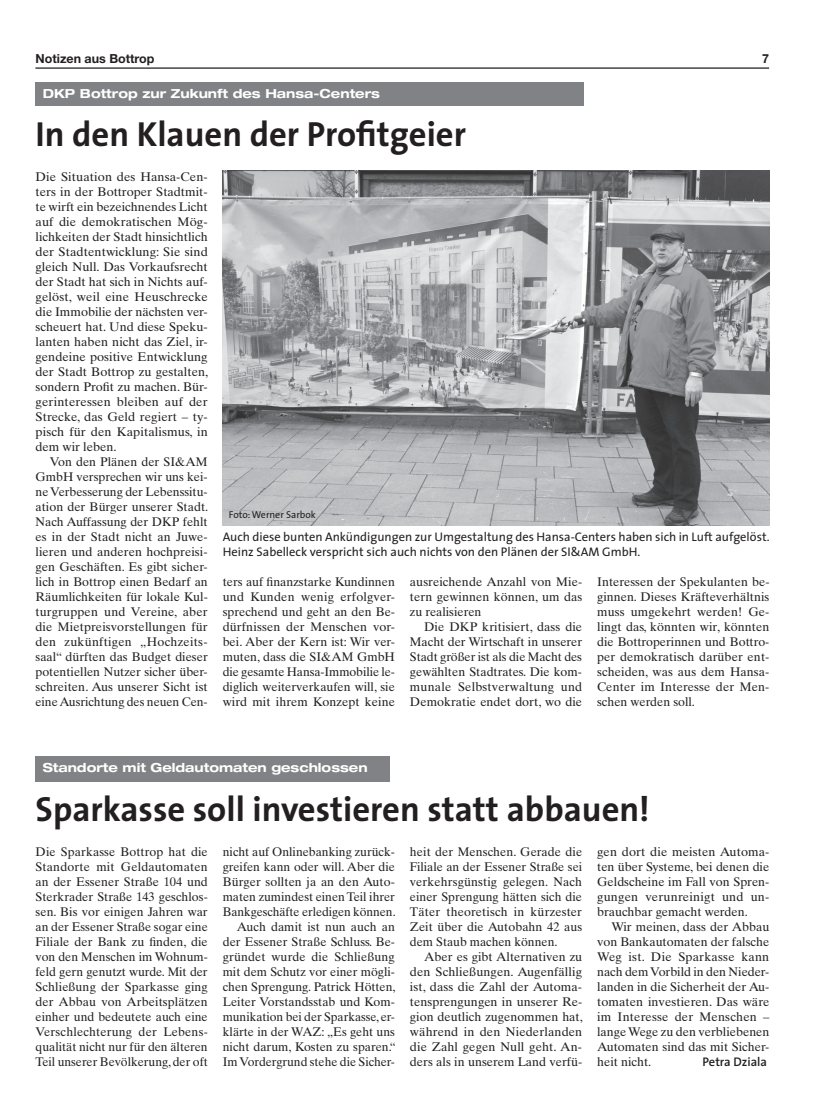
<style>
.page{position:relative;width:833px;height:1117px;background:#fff}
.page>*{position:absolute;margin:0;border:0;box-sizing:border-box;transform-origin:0 0}
.t1{font:700 35px "The Sans";color:#231f20}
.t2{font:12.5px/15px "Times Ten LT Std";color:#231f20;text-align:justify}
.t3{font:12.5px/15px "The Sans";color:#231f20}
.t4{font:700 expanded 12.5px "Helvetica Neue LT Std";color:#fff}
.t5{font:700 12.5px "Helvetica Neue LT Std";color:#231f20}
.t6{font:600 12.5px "The Sans";color:#231f20}
.t7{font:10px "The Sans";color:#231f20}
</style>
<div class="page">
<hr style="left:35px;top:67px;width:734px;height:2px;background:#231f20">
<div style="left:36px;top:82px;width:548px;height:23px;background:#808285"></div>
<div style="left:36px;top:755px;width:354px;height:25px;background:#808285"></div>
<img style="left:223px;top:171px;width:546px;height:354px">
<p class="t5" style="left:35px;top:51px;width:217px">Notizen aus Bottrop und Kirchhellen</p>
<p class="t5" style="left:762px;top:51px;width:8px">7</p>
<p class="t4" style="left:43px;top:86px;width:339px">DKP Bottrop zur Zukunft des Hansa-Centers</p>
<h1 class="t1" style="left:36px;top:105px;width:432px">In den Klauen der Profitgeier</h1>
<p class="t2" style="left:36px;top:169px;width:174px">Die Situation des Hansa-Cen&shy;ters in der Bottroper Stadtmit&shy;te wirft ein bezeichnendes Licht auf die demokratischen Mög&shy;lichkeiten der Stadt hinsichtlich der Stadtentwicklung: Sie sind gleich Null. Das Vorkaufsrecht der Stadt hat sich in Nichts auf&shy;gelöst, weil eine Heuschrecke die Immobilie der nächsten ver&shy;scheuert hat. Und diese Speku&shy;lanten haben nicht das Ziel, ir&shy;gendeine positive Entwicklung der Stadt Bottrop zu gestalten, sondern Profit zu machen. Bür&shy;gerinteressen bleiben auf der Strecke, das Geld regiert – ty&shy;pisch für den Kapitalismus, in dem wir leben.</p>
<p class="t2" style="left:36px;top:454px;width:174px;text-indent:14px">Von den Plänen der SI&amp;AM GmbH versprechen wir uns kei&shy;ne Verbesserung der Lebenssitu&shy;ation der Bürger unserer Stadt.<br>Nach Auffassung der DKP fehlt es in der Stadt nicht an Juwe&shy;lieren und anderen hochpreisi&shy;gen Geschäften. Es gibt sicher&shy;lich in Bottrop einen Bedarf an Räumlichkeiten für lokale Kul&shy;turgruppen und Vereine, aber die Mietpreisvorstellungen für den zukünftigen „Hochzeits&shy;saal“ dürften das Budget dieser potentiellen Nutzer sicher über&shy;schreiten. Aus unserer Sicht ist eine Ausrichtung des neuen Cen-</p>
<p class="t7" style="left:229px;top:506px;width:88px">Foto: Werner Sarbok</p>
<p class="t3" style="left:223px;top:528px;width:548px">Auch diese bunten Ankündigungen zur Umgestaltung des Hansa-Centers haben sich in Luft aufgelöst.<br>Heinz Sabelleck verspricht sich auch nichts von den Plänen der SI&amp;AM GmbH.</p>
<p class="t2" style="left:223px;top:574px;width:174px">ters auf finanzstarke Kundinnen und Kunden wenig erfolgver&shy;sprechend und geht an den Be&shy;dürfnissen der Menschen vor&shy;bei. Aber der Kern ist: Wir ver&shy;muten, dass die SI&amp;AM GmbH die gesamte Hansa-Immobilie le&shy;diglich weiterverkaufen will, sie wird mit ihrem Konzept keine</p>
<p class="t2" style="left:410px;top:574px;width:174px">ausreichende Anzahl von Mie&shy;tern gewinnen können, um das zu realisieren</p>
<p class="t2" style="left:597px;top:574px;width:174px">Interessen der Spekulanten be&shy;ginnen. Dieses Kräfteverhältnis muss umgekehrt werden! Ge&shy;lingt das, könnten wir, könnten die Bottroperinnen und Bottro&shy;per demokratisch darüber ent&shy;scheiden, was aus dem Hansa-Center im Interesse der Men&shy;schen werden soll.</p>
<p class="t2" style="left:410px;top:619px;width:174px;text-indent:14px">Die DKP kritisiert, dass die Macht der Wirtschaft in unserer Stadt größer ist als die Macht des gewählten Stadtrates. Die kom&shy;munale Selbstverwaltung und Demokratie endet dort, wo die</p>
<p class="t4" style="left:43px;top:759px;width:326px">Standorte mit Geldautomaten geschlossen</p>
<h1 class="t1" style="left:36px;top:780px;width:615px">Sparkasse soll investieren statt abbauen!</h1>
<p class="t2" style="left:36px;top:844px;width:174px">Die Sparkasse Bottrop hat die Standorte mit Geldautomaten an der Essener Straße 104 und Sterkrader Straße 143 geschlos&shy;sen. Bis vor einigen Jahren war an der Essener Straße sogar eine Filiale der Bank zu finden, die von den Menschen im Wohnum&shy;feld gern genutzt wurde. Mit der Schließung der Sparkasse ging der Abbau von Arbeitsplätzen einher und bedeutete auch eine Verschlechterung der Lebens&shy;qualität nicht nur für den älteren Teil unserer Bevölkerung, der oft</p>
<p class="t2" style="left:223px;top:844px;width:175px;text-align:right">nicht auf Onlinebanking zurück&shy;greifen kann oder will. Aber die<br>Bürger sollten ja an den Auto&shy;maten zumindest einen Teil ihrer<br>Bankgeschäfte erledigen können.<br>Auch damit ist nun auch an der Essener Straße Schluss. Be&shy;gründet wurde die Schließung mit dem Schutz vor einer mögli&shy;chen Sprengung. Patrick Hötten,<br>Leiter Vorstandsstab und Kom&shy;munikation bei der Sparkasse, er&shy;klärte in der WAZ: „Es geht uns nicht darum, Kosten zu sparen.“<br>Im Vordergrund stehe die Sicher-</p>
<p class="t2" style="left:410px;top:844px;width:174px">heit der Menschen. Gerade die Filiale an der Essener Straße sei verkehrsgünstig gelegen. Nach einer Sprengung hätten sich die Täter theoretisch in kürzester Zeit über die Autobahn 42 aus dem Staub machen können.</p>
<p class="t2" style="left:597px;top:844px;width:174px">gen dort die meisten Automa&shy;ten über Systeme, bei denen die Geldscheine im Fall von Spren&shy;gungen verunreinigt und un&shy;brauchbar gemacht werden.</p>
<p class="t2" style="left:597px;top:919px;width:174px;text-indent:14px">Wir meinen, dass der Abbau von Bankautomaten der falsche Weg ist. Die Sparkasse kann nach dem Vorbild in den Nieder&shy;landen in die Sicherheit der Au&shy;tomaten investieren. Das wäre im Interesse der Menschen – lange Wege zu den verbliebenen Automaten sind das mit Sicher&shy;heit nicht.</p>
<p class="t2" style="left:410px;top:949px;width:174px;text-indent:14px">Aber es gibt Alternativen zu den Schließungen. Augenfällig ist, dass die Zahl der Automa&shy;tensprengungen in unserer Re&shy;gion deutlich zugenommen hat, während in den Niederlanden die Zahl gegen Null geht. An&shy;ders als in unserem Land verfü-</p>
<p class="t6" style="left:702px;top:1050px;width:66px">Petra Dziala</p>
</div>
